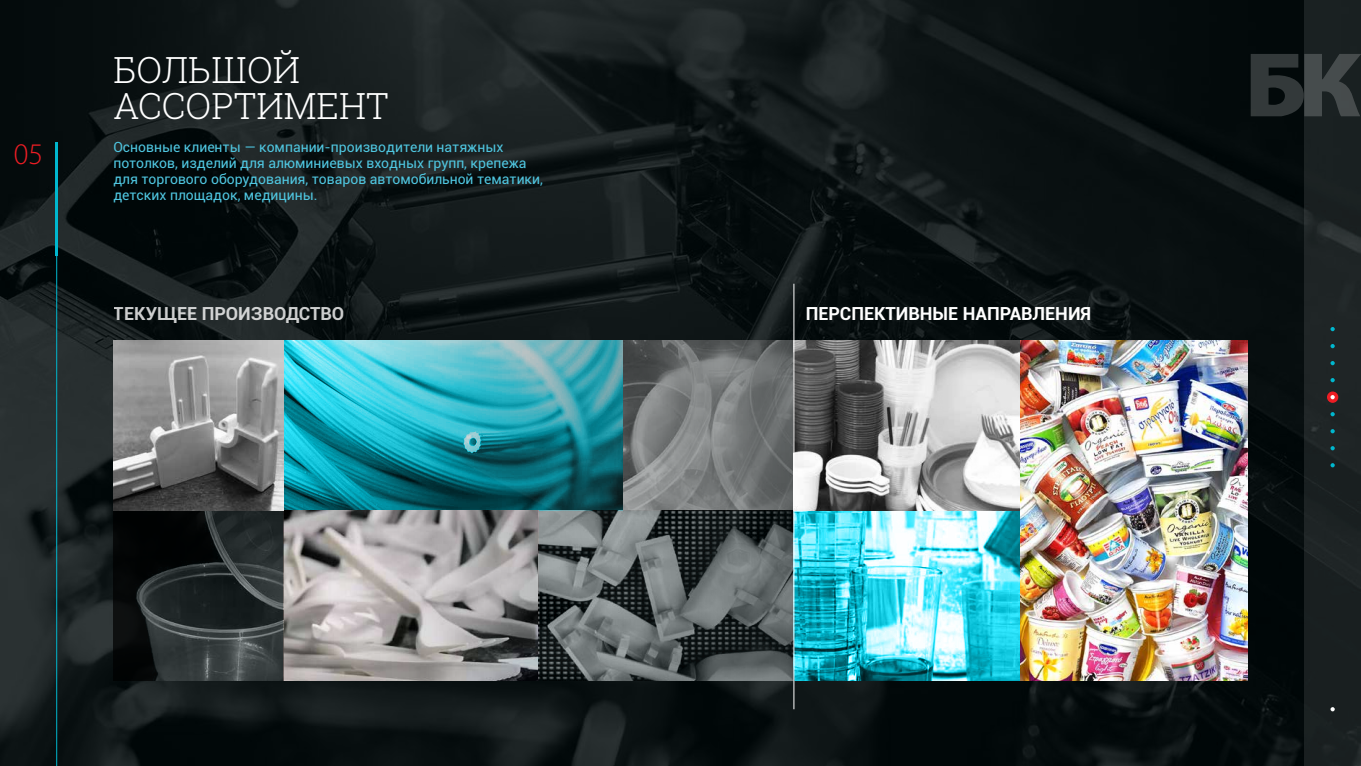
<style>
.page{position:relative;width:1361px;height:766px;background:#fff}
.page>*{position:absolute;margin:0;border:0;box-sizing:border-box;transform-origin:0 0}
.t1{font:300 36px/36px "Roboto Slab";color:#fff}
.t2{font:300 30px "Myriad Pro";color:#ed1d24}
.t3{font:700 18px "Roboto";color:#fff}
.t4{font:14px/16px "Roboto";color:#4fc6e0}
</style>
<div class="page">
<img style="left:0;top:0;width:1304px;height:765px">
<div style="left:1304px;top:0;width:57px;height:765px;background:#1a2122"></div>
<svg style="left:1250px;top:54px;width:111px;height:62px"></svg>
<svg style="left:1327px;top:391px;width:11px;height:12px"></svg>
<svg style="left:1330px;top:395px;width:4px;height:4px"></svg>
<hr style="left:56px;top:255px;width:1px;height:510px;background:#00b7ce">
<svg style="left:1330px;top:707px;width:4px;height:4px"></svg>
<hr style="left:55px;top:142px;width:3px;height:113px;background:#00b7ce">
<img style="left:794px;top:510px;width:226px;height:170px">
<svg style="left:283px;top:340px;width:341px;height:170px;background:#2a9aa8"></svg>
<svg style="left:283px;top:510px;width:256px;height:170px;background:#a09c9c"></svg>
<svg style="left:624px;top:340px;width:169px;height:170px;background:#737676"></svg>
<svg style="left:539px;top:510px;width:254px;height:170px;background:#585f60"></svg>
<svg style="left:113px;top:510px;width:170px;height:170px;background:#212627"></svg>
<svg style="left:113px;top:340px;width:170px;height:170px;background:#868686"></svg>
<svg style="left:1330px;top:378px;width:4px;height:4px"></svg>
<svg style="left:1330px;top:361px;width:4px;height:4px"></svg>
<svg style="left:1330px;top:344px;width:4px;height:4px"></svg>
<svg style="left:1330px;top:327px;width:4px;height:4px"></svg>
<svg style="left:1330px;top:446px;width:4px;height:4px"></svg>
<svg style="left:1330px;top:429px;width:4px;height:4px"></svg>
<svg style="left:1330px;top:412px;width:4px;height:4px"></svg>
<svg style="left:1330px;top:463px;width:4px;height:4px"></svg>
<svg style="left:794px;top:340px;width:226px;height:170px"></svg>
<img style="left:1020px;top:340px;width:227px;height:340px">
<hr style="left:793px;top:283px;width:1px;height:426px;background:#fff">
<h1 class="t1" style="left:113px;top:51px;width:277px">БОЛЬШОЙ<br>АССОРТИМЕНТ</h1>
<h2 class="t2" style="left:14px;top:136px;width:31px">05</h2>
<p class="t4" style="left:113px;top:139px;width:431px">Основные клиенты — компании-производители натяжных потолков, изделий для алюминиевых входных групп, крепежа для торгового оборудования, товаров автомобильной тематики, детских площадок, медицины.</p>
<p class="t3" style="left:114px;top:300px;width:232px">ТЕКУЩЕЕ ПРОИЗВОДСТВО</p>
<p class="t3" style="left:806px;top:300px;width:287px">ПЕРСПЕКТИВНЫЕ НАПРАВЛЕНИЯ</p>
</div>
